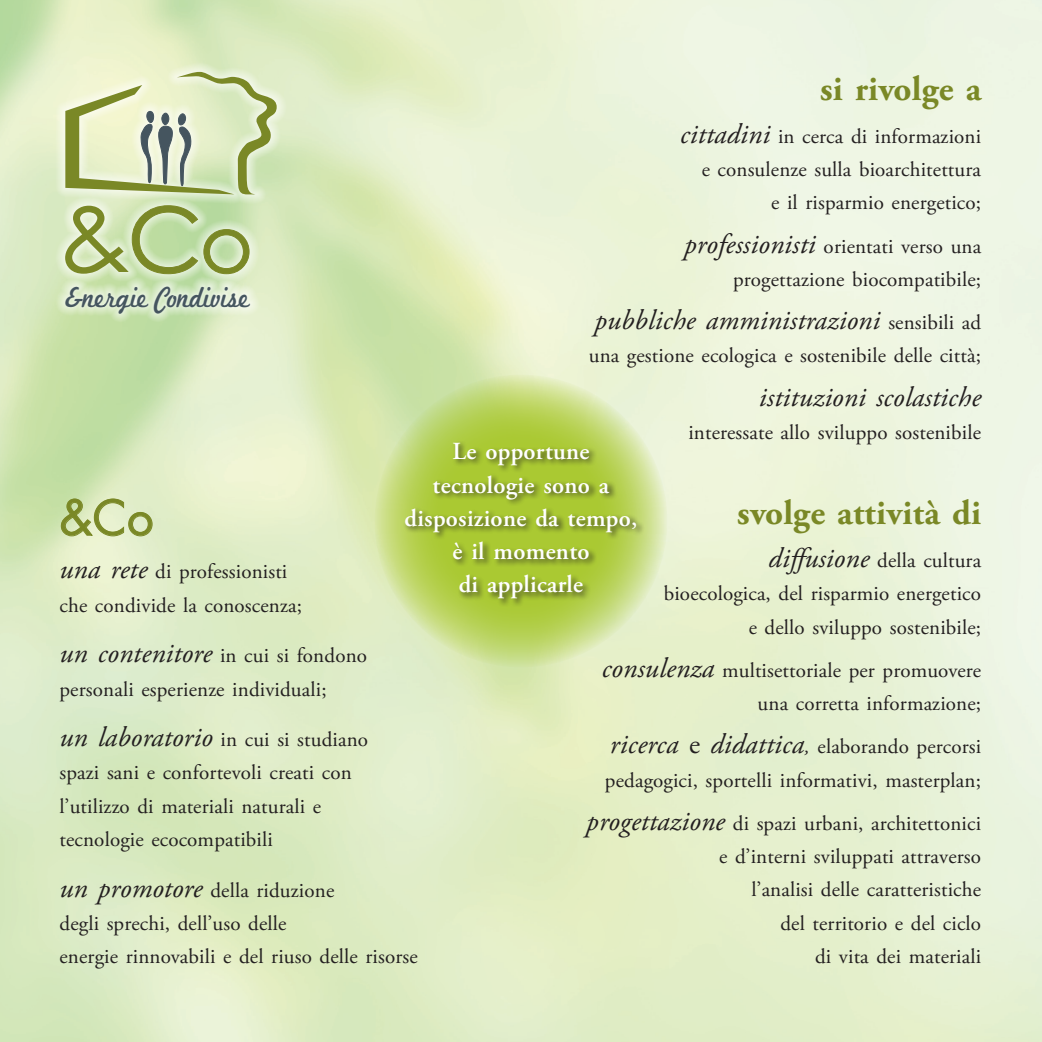
<style>
.page{position:relative;width:1042px;height:1042px;background:#fff}
.page>*{position:absolute;margin:0;border:0;box-sizing:border-box;transform-origin:0 0}
.t1{font:47.25px "Futura";color:#7a8826}
.t2{font:700 35px "Adobe Garamond Pro";letter-spacing:.005em;color:#7a8826}
.t3{font:30.28px "Marketing Script";color:#45555f;scale:.88 1}
.t4{font:italic 28px "Adobe Garamond Pro";letter-spacing:.005em;color:#231f20}
.t5{font:600 24.5px/33.2px "Adobe Garamond Pro";letter-spacing:.01em;color:#fff;text-align:center}
.t6{font:21px/33.2px "Adobe Garamond Pro";letter-spacing:.005em;color:#231f20}
.s1{font-style:italic;font-size:28px}
.s2{font-style:normal;font-size:21px}
.s3{font-size:28px}
.s4{font-style:italic}
</style>
<div class="page">
<svg style="left:61px;top:498px;width:92px;height:38px;background:#d1deaf"></svg>
<svg style="left:55px;top:62px;width:231px;height:261px;background:#dcebc6"></svg>
<svg style="left:65px;top:205px;width:185px;height:70px;background:#b9cc94"></svg>
<svg style="left:65px;top:72px;width:212px;height:122px;background:#ced8ae"></svg>
<svg style="left:375px;top:375px;width:292px;height:292px;background:#c5da7b"></svg>
<div style="left:403px;top:441px;width:242px;height:166px;background:#231f20;opacity:.75"></div>
<h2 class="t2" style="left:820px;top:68px;width:163px">si rivolge a</h2>
<p class="t6" style="left:680px;top:120px;width:302px;text-align:right"><span class="s1">cittadini</span> in cerca di informazioni e consulenze sulla bioarchitettura<br>e il risparmio energetico;</p>
<p class="t6" style="left:684px;top:230px;width:299px;text-align:right"><span class="s1">professionisti</span> orientati verso una progettazione biocompatibile;</p>
<h3 class="t4" style="left:594px;top:303px;width:388px">pubbliche amministrazioni <span class="s2">sensibili ad</span></h3>
<p class="t6" style="left:589px;top:340px;width:394px">una gestione ecologica e sostenibile delle città;</p>
<h3 class="t4" style="left:759px;top:380px;width:224px">istituzioni scolastiche</h3>
<p class="t6" style="left:688px;top:416px;width:294px">interessate allo sviluppo sostenibile</p>
<h3 class="t3" style="left:63px;top:279px;width:214px">&amp;nergie Condivise</h3>
<p class="t5" style="left:404px;top:435px;width:234px">Le opportune tecnologie sono a disposizione da tempo, è il momento<br>di applicarle</p>
<h2 class="t2" style="left:737px;top:492px;width:245px">svolge attività di</h2>
<p class="t6" style="left:664px;top:545px;width:319px;text-align:right"><span class="s1">diffusione</span> della cultura bioecologica, del risparmio energetico e dello sviluppo sostenibile;</p>
<p class="t6" style="left:602px;top:654px;width:381px;text-align:right"><span class="s1">consulenza</span> multisettoriale per promuovere una corretta informazione;</p>
<p class="t6" style="left:605px;top:731px;width:378px"><span class="s1">ricerca</span> <span class="s3">e</span> <span class="s1">didattica</span><span class="s4">,</span> elaborando percorsi pedagogici, sportelli informativi, masterplan;</p>
<p class="t6" style="left:586px;top:807px;width:396px;text-align:right"><span class="s1">progettazione</span> di spazi urbani, architettonici e d’interni sviluppati attraverso<br>l’analisi delle caratteristiche<br>del territorio e del ciclo<br>di vita dei materiali</p>
<h1 class="t1" style="left:60px;top:488px;width:96px">&amp;Co</h1>
<p class="t6" style="left:60px;top:556px;width:244px"><span class="s1">una rete</span> di professionisti che condivide la conoscenza;</p>
<p class="t6" style="left:60px;top:640px;width:309px"><span class="s1">un contenitore</span> in cui si fondono personali esperienze individuali;</p>
<p class="t6" style="left:60px;top:723px;width:310px"><span class="s1">un laboratorio</span> in cui si studiano spazi sani e confortevoli creati con l’utilizzo di materiali naturali e tecnologie ecocompatibili</p>
<p class="t6" style="left:60px;top:874px;width:360px"><span class="s1">un promotore</span> della riduzione<br>degli sprechi, dell’uso delle<br>energie rinnovabili e del riuso delle risorse</p>
</div>
